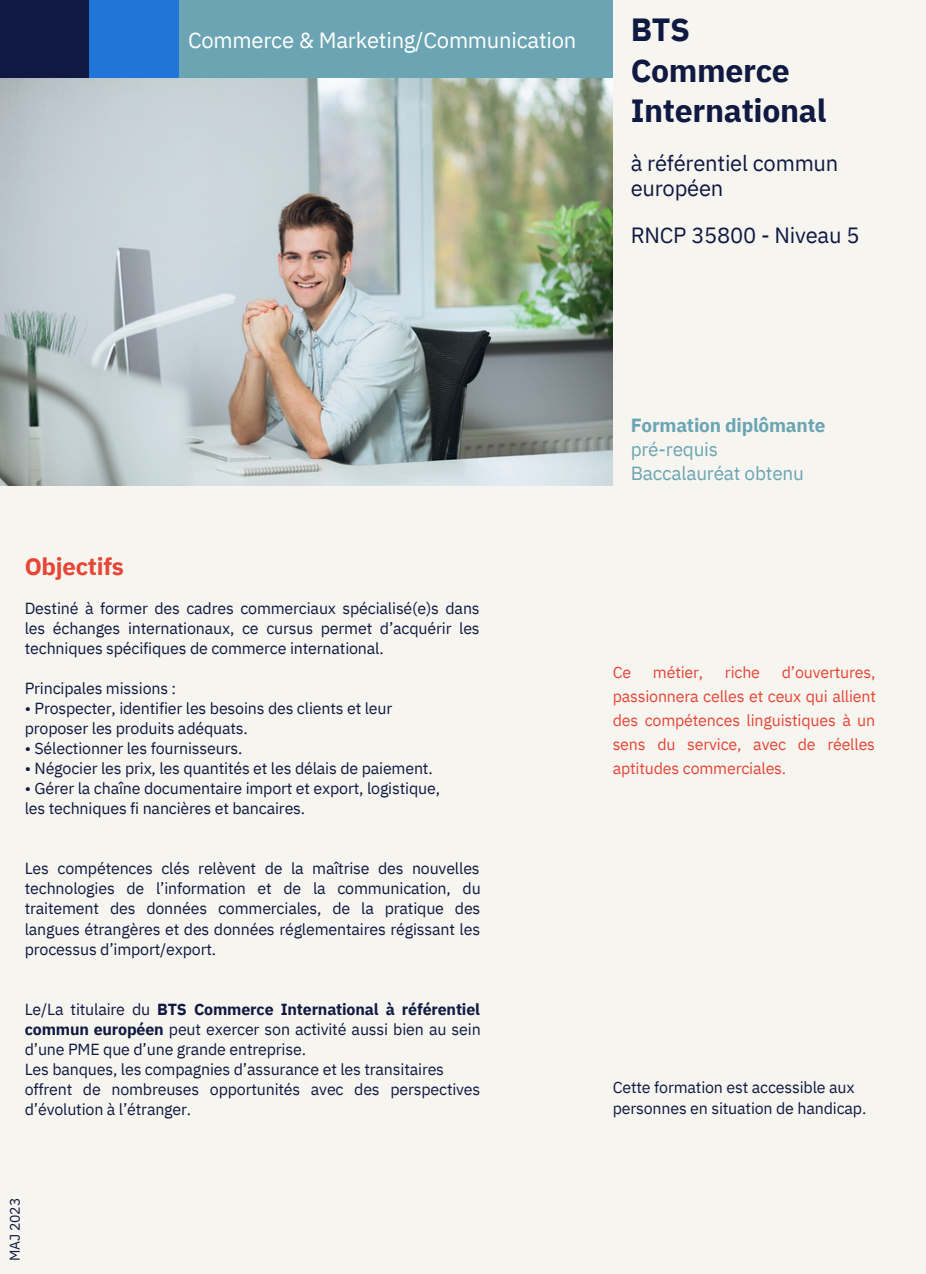
<style>
.page{position:relative;width:926px;height:1274px;background:#fff}
.page>*{position:absolute;margin:0;border:0;box-sizing:border-box;transform-origin:0 0}
.t1{font:700 32px/40.6px "IBM Plex Sans";letter-spacing:-.01em;color:#0f1941}
.t2{font:700 24px "IBM Plex Sans";letter-spacing:-.01em;color:#e74536}
.t3{font:22px/25.6px "IBM Plex Sans";letter-spacing:-.01em;color:#0f1941}
.t4{font:22px "IBM Plex Sans";letter-spacing:-.01em;color:#fff}
.t5{font:19px/24px "IBM Plex Sans";letter-spacing:-.01em;color:#6ba5b4}
.t6{font:700 19px "IBM Plex Sans";letter-spacing:-.01em;color:#6ba5b4}
.t7{font:16px/20px "IBM Plex Sans";letter-spacing:-.01em;color:#0f1941}
.t8{font:16px/24px "IBM Plex Sans";letter-spacing:-.01em;color:#e74536;text-align:justify}
.t9{font:14px "IBM Plex Sans";letter-spacing:-.01em;color:#0f1941}
.s1{font-weight:700}
</style>
<div class="page">
<div style="left:0;top:0;width:925px;height:1273px;background:#f7f5f0"></div>
<div style="left:0;top:0;width:89px;height:85px;background:#0f1941"></div>
<div style="left:89px;top:0;width:90px;height:85px;background:#2175d9"></div>
<div style="left:179px;top:0;width:433px;height:87px;background:#6ba5b4"></div>
<img style="left:0;top:79px;width:612px;height:406px">
<h3 class="t4" style="left:188px;top:26px;width:390px">Commerce &amp; Marketing/Communication</h3>
<h1 class="t1" style="left:630px;top:9px;width:197px">BTS<br>Commerce<br>International</h1>
<h3 class="t3" style="left:630px;top:150px;width:209px">à référentiel commun européen</h3>
<h3 class="t3" style="left:630px;top:222px;width:230px">RNCP 35800 - Niveau 5</h3>
<h2 class="t2" style="left:25px;top:551px;width:101px">Objectifs</h2>
<p class="t7" style="left:25px;top:598px;width:456px;text-align:justify">Destiné à former des cadres commerciaux spécialisé(e)s dans les échanges internationaux, ce cursus permet d’acquérir les techniques spécifiques de commerce international.</p>
<p class="t7" style="left:25px;top:678px;width:153px">Principales missions :</p>
<p class="t7" style="left:25px;top:698px;width:369px">• Prospecter, identifier les besoins des clients et leur proposer les produits adéquats.</p>
<p class="t7" style="left:25px;top:738px;width:219px">• Sélectionner les fournisseurs.</p>
<p class="t7" style="left:25px;top:758px;width:409px">• Négocier les prix, les quantités et les délais de paiement.</p>
<p class="t7" style="left:25px;top:778px;width:417px">• Gérer la chaîne documentaire import et export, logistique, les techniques fi nancières et bancaires.</p>
<p class="t7" style="left:25px;top:858px;width:457px;text-align:justify">Les compétences clés relèvent de la maîtrise des nouvelles technologies de l’information et de la communication, du traitement des données commerciales, de la pratique des langues étrangères et des données réglementaires régissant les processus d’import/export.</p>
<p class="t7" style="left:25px;top:998px;width:457px">Le/La titulaire du <span class="s1">BTS Commerce International à référentiel commun européen</span> peut exercer son activité aussi bien au sein d’une PME que d’une grande entreprise.<br>Les banques, les compagnies d’assurance et les transitaires offrent de nombreuses opportunités avec des perspectives d’évolution à l’étranger.</p>
<p class="t9" style="left:6px;top:1261px;width:65px;rotate:-90deg">MAJ 2023</p>
<p class="t6" style="left:630px;top:413px;width:196px">Formation diplômante</p>
<p class="t5" style="left:630px;top:437px;width:175px">pré-requis<br>Baccalauréat obtenu</p>
<p class="t8" style="left:612px;top:659px;width:20px">Ce</p>
<p class="t8" style="left:653px;top:659px;width:52px">métier,</p>
<p class="t8" style="left:725px;top:659px;width:37px">riche</p>
<p class="t8" style="left:612px;top:659px;width:265px;text-indent:169px">d’ouvertures, passionnera celles et ceux qui allient des compétences linguistiques à un sens du service, avec de réelles aptitudes commerciales.</p>
<p class="t7" style="left:612px;top:1076px;width:255px;line-height:21.4px">Cette formation est accessible aux personnes en situation de handicap.</p>
</div>
